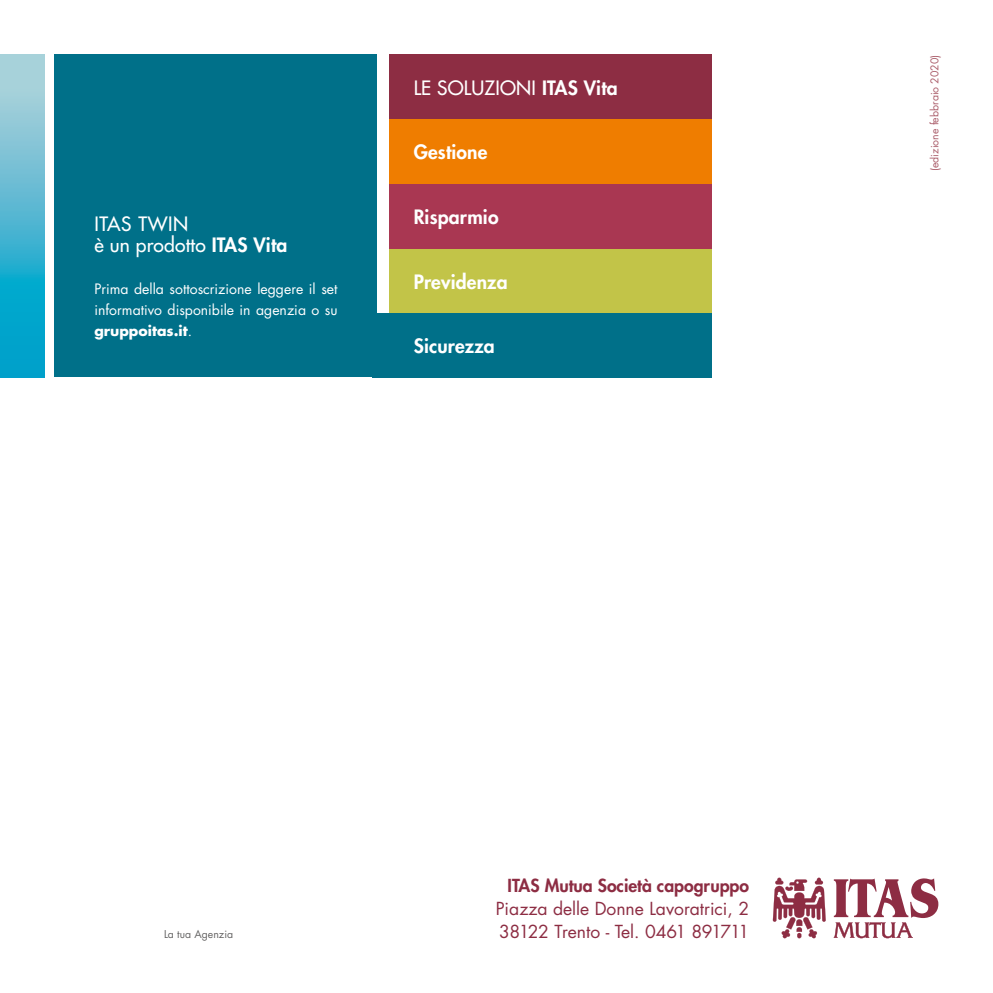
<style>
.page{position:relative;width:993px;height:993px;background:#fff}
.page>*{position:absolute;margin:0;border:0;box-sizing:border-box;transform-origin:0 0}
.t1{font:800 19.25px "Futura Std";letter-spacing:.01em;color:#fff}
.t2{font:500 19.25px/20.7px "Futura Std";letter-spacing:.01em;color:#fff}
.t3{font:17.5px/23.1px "Futura Std";color:#8d2d43}
.t4{font:800 17.5px "Futura Std";color:#8d2d43}
.t5{font:14px/21px "Futura Std";color:#fff;text-align:justify}
.t6{font:10.5px "Futura Std";color:#aa5d6a}
.t7{font:10.5px "Futura Std";color:#646363}
.s1{font-weight:800}
.s2{font-weight:700}
.s3{font-weight:500}
</style>
<div class="page">
<div style="left:389px;top:112px;width:322px;height:82px;background:#ef7d00"></div>
<div style="left:389px;top:240px;width:322px;height:82px;background:#c2c448"></div>
<svg style="left:833px;top:878px;width:105px;height:60px"></svg>
<svg style="left:772px;top:877px;width:53px;height:61px"></svg>
<div style="left:55px;top:55px;width:322px;height:322px;background:#007089"></div>
<svg style="left:0;top:55px;width:45px;height:322px;background:#4eb7d2"></svg>
<div style="left:389px;top:55px;width:322px;height:64px;background:#8d2d43"></div>
<div style="left:389px;top:184px;width:322px;height:64px;background:#a93752"></div>
<div style="left:372px;top:313px;width:339px;height:64px;background:#007089"></div>
<h1 class="t2" style="left:94px;top:213px;width:194px">ITAS TWIN<br>è un prodotto <span class="s1">ITAS Vita</span></h1>
<p class="t5" style="left:94px;top:279px;width:245px">Prima della sottoscrizione leggere il set informativo disponibile in agenzia o su <span class="s2">gruppoitas.it</span>.</p>
<h1 class="t1" style="left:413px;top:75px;width:155px"><span class="s3">Il mondo</span> ITAS Vita</h1>
<h1 class="t2" style="left:413px;top:77px;width:205px">LE SOLUZIONI <span class="s1">ITAS Vita</span></h1>
<h1 class="t1" style="left:413px;top:140px;width:75px">Gestione</h1>
<h1 class="t1" style="left:413px;top:205px;width:86px">Risparmio</h1>
<h1 class="t1" style="left:413px;top:269px;width:95px">Previdenza</h1>
<h1 class="t1" style="left:413px;top:334px;width:83px">Sicurezza</h1>
<p class="t6" style="left:927px;top:171px;width:118px;rotate:-90deg">(edizione febbraio 2020)</p>
<p class="t7" style="left:164px;top:927px;width:71px">La tua Agenzia</p>
<p class="t4" style="left:507px;top:874px;width:243px">ITAS Mutua Società capogruppo</p>
<p class="t3" style="left:495px;top:897px;width:255px">Piazza delle Donne Lavoratrici, 2<br>38122 Trento - Tel. 0461 891711</p>
</div>
